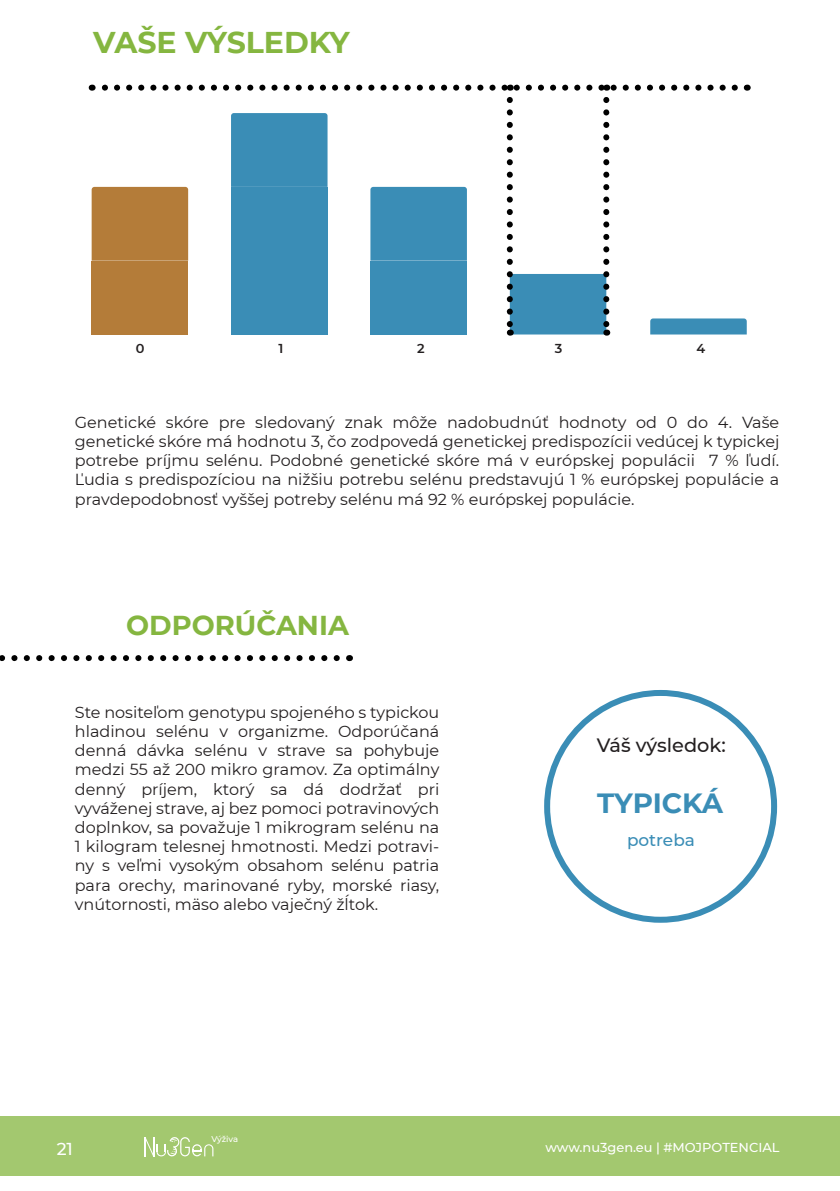
<style>
.page{position:relative;width:840px;height:1191px;background:#fff}
.page>*{position:absolute;margin:0;border:0;box-sizing:border-box;transform-origin:0 0}
.t1{font:700 30px "Montserrat";color:#85b640}
.t2{font:700 27.8px "Montserrat";letter-spacing:-.01em;color:#3a8db6}
.t3{font:700 27.2px "Montserrat";color:#85b640}
.t4{font:500 19.2px "Montserrat";color:#231f20}
.t5{font:500 17.2px "Montserrat";color:#fff}
.t6{font:500 16.8px "Montserrat";color:#3a8db6}
.t7{font:16px/19.2px "Montserrat";color:#231f20;text-align:justify}
.t8{font:500 13px "Montserrat";color:#fff}
.t9{font:600 13px "Montserrat";color:#231f20}
.t10{font:500 8.4px "Montserrat";letter-spacing:-.01em;color:#fff}
</style>
<div class="page">
<div style="left:0;top:1116px;width:839px;height:60px;background:#a3c86f"></div>
<svg style="left:144px;top:1137px;width:70px;height:20px"></svg>
<svg style="left:0;top:655px;width:336px;height:6px"></svg>
<div style="left:92px;top:187px;width:96px;height:74px;background:#b47c39"></div>
<div style="left:92px;top:261px;width:96px;height:73px;background:#b47c39"></div>
<div style="left:231px;top:187px;width:96px;height:74px;background:#3a8db6"></div>
<div style="left:231px;top:113px;width:96px;height:74px;background:#3a8db6"></div>
<div style="left:231px;top:261px;width:96px;height:73px;background:#3a8db6"></div>
<div style="left:370px;top:187px;width:96px;height:74px;background:#3a8db6"></div>
<div style="left:370px;top:261px;width:96px;height:73px;background:#3a8db6"></div>
<svg style="left:650px;top:318px;width:96px;height:16px;background:#4090b8"></svg>
<div style="left:544px;top:690px;width:232px;height:232px;border:6px solid #3a8db6;border-radius:50%"></div>
<svg style="left:92px;top:85px;width:642px;height:6px"></svg>
<svg style="left:506px;top:100px;width:103px;height:235px"></svg>
<h1 class="t1" style="left:93px;top:21px;width:258px">VAŠE VÝSLEDKY</h1>
<p class="t9" style="left:136px;top:339px;width:10px">0</p>
<p class="t9" style="left:278px;top:339px;width:6px">1</p>
<p class="t9" style="left:417px;top:339px;width:9px">2</p>
<p class="t9" style="left:554px;top:339px;width:9px">3</p>
<p class="t9" style="left:696px;top:339px;width:10px">4</p>
<p class="t7" style="left:75px;top:412px;width:705px">Genetické skóre pre sledovaný znak môže nadobudnúť hodnoty od 0 do 4. Vaše genetické skóre má hodnotu 3, čo zodpovedá genetickej predispozícii vedúcej k typickej potrebe príjmu selénu. Podobné genetické skóre má v európskej populácii 7 % ľudí.<br>Ľudia s predispozíciou na nižšiu potrebu selénu predstavujú 1 % európskej populácie a pravdepodobnosť vyššej potreby selénu má 92 % európskej populácie.</p>
<h3 class="t3" style="left:126px;top:605px;width:224px">ODPORÚČANIA</h3>
<p class="t7" style="left:75px;top:702px;width:366px">Ste nositeľom genotypu spojeného s typickou hladinou selénu v organizme. Odporúčaná denná dávka selénu v strave sa pohybuje medzi 55 až 200 mikro gramov. Za optimálny denný príjem, ktorý sa dá dodržať pri vyváženej strave, aj bez pomoci potravinových doplnkov, sa považuje 1 mikrogram selénu na 1 kilogram telesnej hmotnosti. Medzi potravi&shy;ny s veľmi vysokým obsahom selénu patria para orechy, marinované ryby, morské riasy, vnútornosti, mäso alebo vaječný žĺtok.</p>
<p class="t4" style="left:596px;top:731px;width:130px">Váš výsledok:</p>
<h2 class="t2" style="left:597px;top:783px;width:127px">TYPICKÁ</h2>
<p class="t6" style="left:626px;top:828px;width:69px">potreba</p>
<p class="t10" style="left:211px;top:1133px;width:28px">Výživa</p>
<p class="t5" style="left:57px;top:1136px;width:18px">21</p>
<p class="t8" style="left:545px;top:1138px;width:235px">www.nu3gen.eu | #MOJPOTENCIAL</p>
</div>
